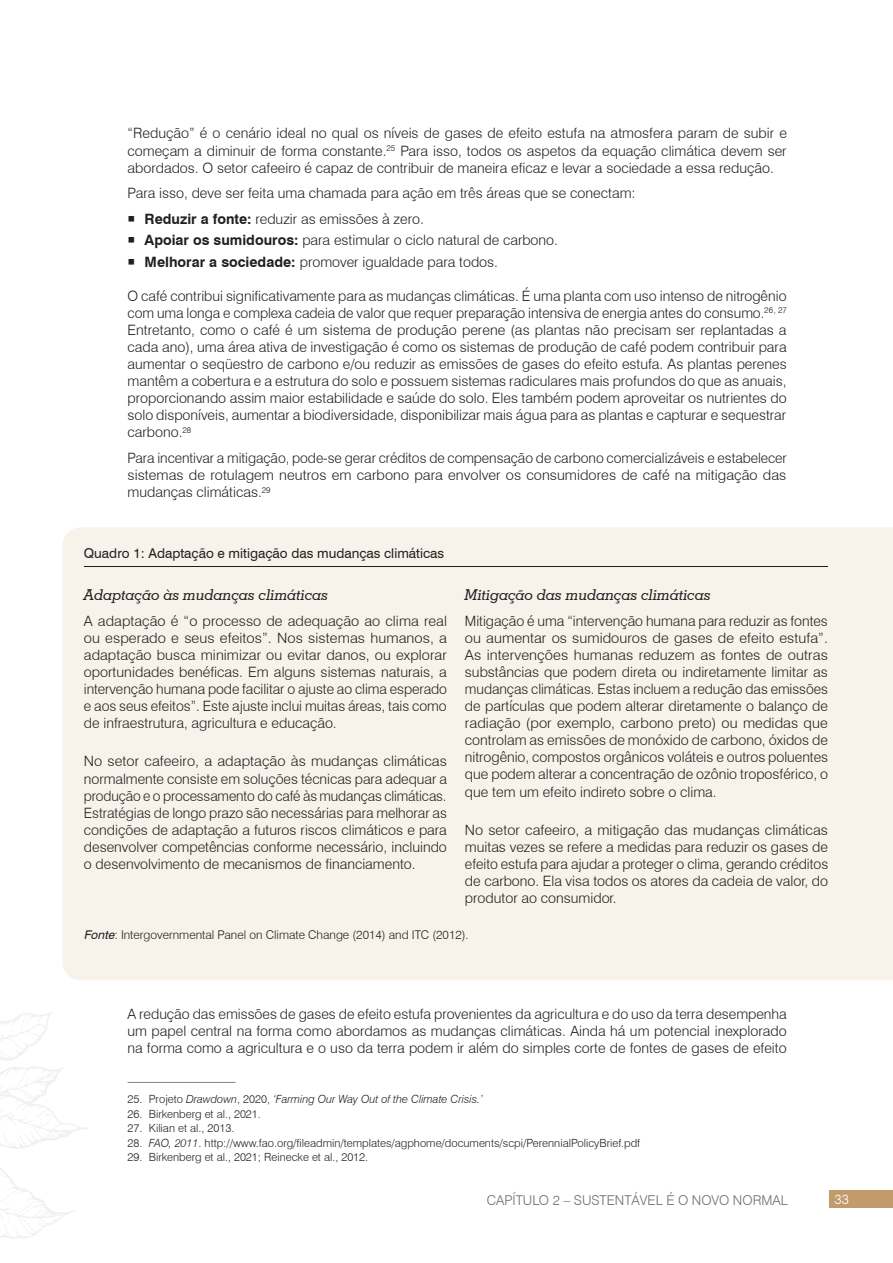
<style>
.page{position:relative;width:893px;height:1263px;background:#fff}
.page>*{position:absolute;margin:0;border:0;box-sizing:border-box;transform-origin:0 0}
.Title_4{font:italic 500 15px "Geometric Slab 703 BT";color:#231f20}
.Body_text{font:300 14.25px/17.1px "Swiss 721 BT";color:#231f20;text-align:justify}
.Figures__names{font:13.5px "Swiss 721 BT";color:#231f20}
.t1{font:300 13.5px "Swiss 721 BT";color:#6c6d70}
.t2{font:300 13.5px "Swiss 721 BT";color:#fff}
.Source___Notes{font:300 12px "Swiss 721 BT";color:#231f20}
.footnote_text{font:300 11.25px "Swiss 721 BT";color:#231f20}
.footnote_text-2{font:italic 300 11.25px "Swiss 721 BT";color:#231f20}
.s1{font-weight:700}
.s2{font-weight:400;font-style:italic}
.s3{font-style:normal}
.s4{font-style:italic}
</style>
<div class="page">
<div style="left:829px;top:1191px;width:64px;height:17px;background:#c39a6b"></div>
<svg style="left:0;top:1011px;width:88px;height:228px"></svg>
<hr style="left:128px;top:1082px;width:108px;height:1px;background:#808285">
<div style="left:63px;top:527px;width:830px;height:453px;background:#f8f2eb"></div>
<hr style="left:84px;top:566px;width:744px;height:1px;background:#231f20">
<p class="Body_text" style="left:128px;top:125px;width:661px">“Redução” é o cenário ideal no qual os níveis de gases de efeito estufa na atmosfera param de subir e começam a diminuir de forma constante.<sup>25</sup> Para isso, todos os aspetos da equação climática devem ser abordados. O setor cafeeiro é capaz de contribuir de maneira eficaz e levar a sociedade a essa redução.</p>
<p class="Body_text" style="left:128px;top:184px;width:510px">Para isso, deve ser feita uma chamada para ação em três áreas que se conectam:</p>
<p class="Body_text" style="left:145px;top:210px;width:281px"><span class="s1">Reduzir a fonte:</span> reduzir as emissões à zero.</p>
<p class="Body_text" style="left:145px;top:231px;width:415px"><span class="s1">Apoiar os sumidouros:</span> para estimular o ciclo natural de carbono.</p>
<p class="Body_text" style="left:145px;top:253px;width:355px"><span class="s1">Melhorar a sociedade:</span> promover igualdade para todos.</p>
<p class="Body_text" style="left:128px;top:287px;width:661px">O café contribui significativamente para as mudanças climáticas. É uma planta com uso intenso de nitrogênio com uma longa e complexa cadeia de valor que requer preparação intensiva de energia antes do consumo.<sup>26,</sup> <sup>27<br></sup>Entretanto, como o café é um sistema de produção perene (as plantas não precisam ser replantadas a cada ano), uma área ativa de investigação é como os sistemas de produção de café podem contribuir para aumentar o seqüestro de carbono e/ou reduzir as emissões de gases do efeito estufa. As plantas perenes mantêm a cobertura e a estrutura do solo e possuem sistemas radiculares mais profundos do que as anuais, proporcionando assim maior estabilidade e saúde do solo. Eles também podem aproveitar os nutrientes do solo disponíveis, aumentar a biodiversidade, disponibilizar mais água para as plantas e capturar e sequestrar carbono.<sup>28</sup></p>
<p class="Body_text" style="left:128px;top:449px;width:661px">Para incentivar a mitigação, pode-se gerar créditos de compensação de carbono comercializáveis e estabelecer sistemas de rotulagem neutros em carbono para envolver os consumidores de café na mitigação das mudanças climáticas.<sup>29</sup></p>
<p class="Figures__names" style="left:84px;top:545px;width:362px">Quadro 1: Adaptação e mitigação das mudanças climáticas</p>
<p class="Title_4" style="left:84px;top:585px;width:246px">Adaptação às mudanças climáticas</p>
<p class="Body_text" style="left:84px;top:612px;width:365px">A adaptação é “o processo de adequação ao clima real ou esperado e seus efeitos”. Nos sistemas humanos, a adaptação busca minimizar ou evitar danos, ou explorar oportunidades benéficas. Em alguns sistemas naturais, a intervenção humana pode facilitar o ajuste ao clima esperado e aos seus efeitos”. Este ajuste inclui muitas áreas, tais como de infraestrutura, agricultura e educação.</p>
<p class="Body_text" style="left:84px;top:753px;width:365px">No setor cafeeiro, a adaptação às mudanças climáticas normalmente consiste em soluções técnicas para adequar a produção e o processamento do café às mudanças climáticas.<br>Estratégias de longo prazo são necessárias para melhorar as condições de adaptação a futuros riscos climáticos e para desenvolver competências conforme necessário, incluindo o desenvolvimento de mecanismos de financiamento.</p>
<p class="Title_4" style="left:465px;top:585px;width:247px">Mitigação das mudanças climáticas</p>
<p class="Body_text" style="left:465px;top:612px;width:365px">Mitigação é uma “intervenção humana para reduzir as fontes ou aumentar os sumidouros de gases de efeito estufa”.<br>As intervenções humanas reduzem as fontes de outras substâncias que podem direta ou indiretamente limitar as mudanças climáticas. Estas incluem a redução das emissões de partículas que podem alterar diretamente o balanço de radiação (por exemplo, carbono preto) ou medidas que controlam as emissões de monóxido de carbono, óxidos de nitrogênio, compostos orgânicos voláteis e outros poluentes que podem alterar a concentração de ozônio troposférico, o que tem um efeito indireto sobre o clima.</p>
<p class="Body_text" style="left:465px;top:821px;width:365px">No setor cafeeiro, a mitigação das mudanças climáticas muitas vezes se refere a medidas para reduzir os gases de efeito estufa para ajudar a proteger o clima, gerando créditos de carbono. Ela visa todos os atores da cadeia de valor, do produtor ao consumidor.</p>
<p class="Source___Notes" style="left:84px;top:927px;width:386px"><span class="s2">Fonte</span>: Intergovernmental Panel on Climate Change (2014) and ITC (2012).</p>
<p class="Body_text" style="left:128px;top:1005px;width:661px">A redução das emissões de gases de efeito estufa provenientes da agricultura e do uso da terra desempenha um papel central na forma como abordamos as mudanças climáticas. Ainda há um potencial inexplorado na forma como a agricultura e o uso da terra podem ir além do simples corte de fontes de gases de efeito</p>
<p class="footnote_text-2" style="left:128px;top:1092px;width:357px"><span class="s3">25. Projeto</span> Drawdown<span class="s3">, 2020,</span> ‘Farming Our Way Out of the Climate Crisis.’</p>
<p class="footnote_text" style="left:128px;top:1107px;width:135px">26. Birkenberg et al., 2021.</p>
<p class="footnote_text" style="left:128px;top:1121px;width:108px">27. Kilian et al., 2013.</p>
<p class="footnote_text" style="left:128px;top:1136px;width:514px">28. <span class="s4">FAO, 2011</span>. http://www.fao.org/fileadmin/templates/agphome/documents/scpi/PerennialPolicyBrief.pdf</p>
<p class="footnote_text" style="left:128px;top:1150px;width:242px">29. Birkenberg et al., 2021; Reinecke et al., 2012.</p>
<p class="t1" style="left:487px;top:1192px;width:303px">CAPÍTULO 2 – SUSTENTÁVEL É O NOVO NORMAL</p>
<p class="t2" style="left:834px;top:1191px;width:16px">33</p>
</div>
